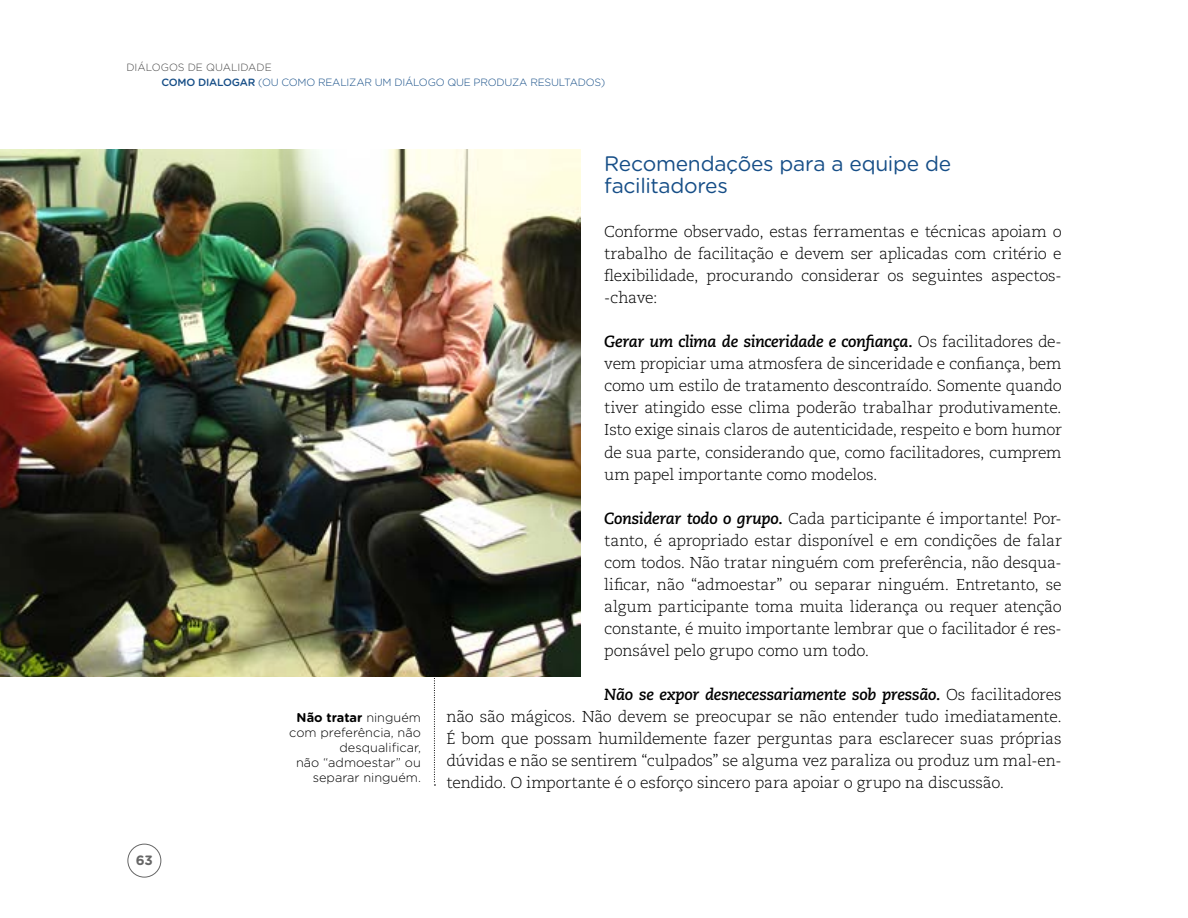
<style>
.page{position:relative;width:1188px;height:918px;background:#fff}
.page>*{position:absolute;margin:0;border:0;box-sizing:border-box;transform-origin:0 0}
.t1{font:21px/22px "Gotham Rounded";letter-spacing:-.015em;color:#164e87}
.t2{font:italic 700 16.05px "Caecilia LT Std";letter-spacing:-.02em;color:#000}
.t3{font:300 15.75px/22px "Caecilia LT Std";letter-spacing:-.015em;color:#000;text-align:justify}
.t4{font:700 13.5px "Gotham Rounded";color:#666}
.t5{font:300 12.75px/15px "Gotham Rounded";color:#000;text-align:right}
.t6{font:300 10.5px/15.9px "Gotham Rounded";letter-spacing:-.02em;color:#164e87}
.s1{color:#474747}
.s2{font-weight:500}
.s3{font-weight:700}
.s4{font-weight:300;font-style:normal;font-size:15.75px}
.s5{font-weight:700;font-style:italic;font-size:16.05px}
</style>
<div class="page">
<div style="left:128px;top:844px;width:33px;height:34px;border:1px solid #666;border-radius:50%"></div>
<svg style="left:434px;top:678px;width:1px;height:108px"></svg>
<img style="left:0;top:149px;width:580px;height:528px">
<p class="t6" style="left:162px;top:58px;width:445px;text-indent:-35px"><span class="s1">DIÁLOGOS DE QUALIDADE<br></span><span class="s2">COMO DIALOGAR</span> (OU COMO REALIZAR UM DIÁLOGO QUE PRODUZA RESULTADOS)</p>
<p class="t4" style="left:136px;top:850px;width:19px">63</p>
<p class="t5" style="left:289px;top:709px;width:133px"><span class="s3">Não tratar</span> ninguém com preferência, não desqualificar,<br>não “admoestar” ou separar ninguém.</p>
<h1 class="t1" style="left:604px;top:151px;width:349px">Recomendações para a equipe de facilitadores</h1>
<p class="t3" style="left:604px;top:221px;width:459px">Conforme observado, estas ferramentas e técnicas apoiam o trabalho de facilitação e devem ser aplicadas com critério e flexibilidade, procurando considerar os seguintes aspectos--chave:</p>
<p class="t2" style="left:604px;top:332px;width:459px">Gerar um clima de sinceridade e confiança. <span class="s4">Os facilitadores de-</span></p>
<p class="t3" style="left:604px;top:353px;width:459px">vem propiciar uma atmosfera de sinceridade e confiança, bem como um estilo de tratamento descontraído. Somente quando tiver atingido esse clima poderão trabalhar produtivamente.<br>Isto exige sinais claros de autenticidade, respeito e bom humor de sua parte, considerando que, como facilitadores, cumprem um papel importante como modelos.</p>
<p class="t3" style="left:604px;top:508px;width:459px"><span class="s5">Considerar todo o grupo.</span> Cada participante é importante! Por&shy;tanto, é apropriado estar disponível e em condições de falar com todos. Não tratar ninguém com preferência, não desqua&shy;lificar, não “admoestar” ou separar ninguém. Entretanto, se algum participante toma muita liderança ou requer atenção constante, é muito importante lembrar que o facilitador é res&shy;ponsável pelo grupo como um todo.</p>
<p class="t2" style="left:604px;top:685px;width:459px">Não se expor desnecessariamente sob pressão. <span class="s4">Os facilitadores</span></p>
<p class="t3" style="left:446px;top:706px;width:617px">não são mágicos. Não devem se preocupar se não entender tudo imediatamente.<br>É bom que possam humildemente fazer perguntas para esclarecer suas próprias dúvidas e não se sentirem “culpados” se alguma vez paraliza ou produz um mal-en&shy;tendido. O importante é o esforço sincero para apoiar o grupo na discussão.</p>
</div>
